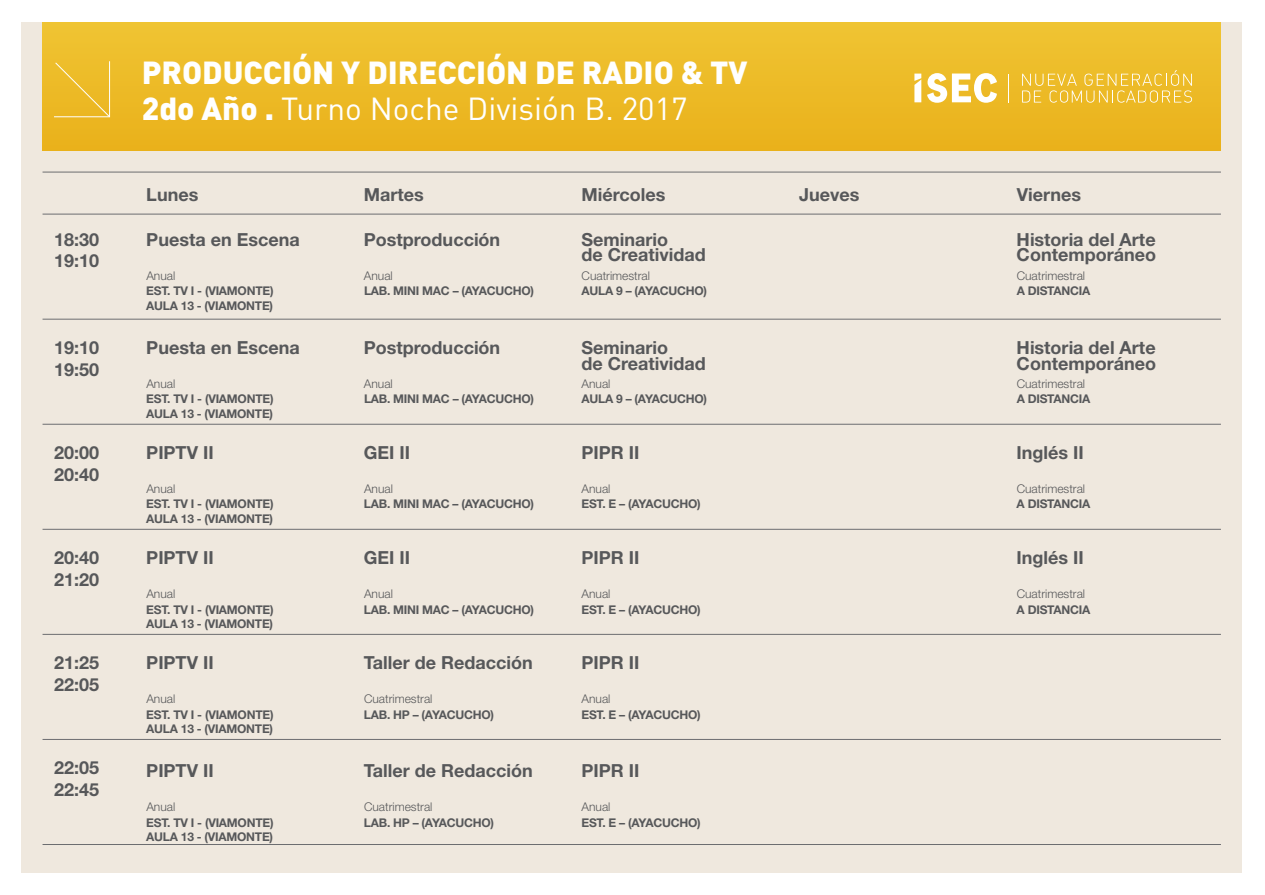
<style>
.page{position:relative;width:1265px;height:895px;background:#fff}
.page>*{position:absolute;margin:0;border:0;box-sizing:border-box;transform-origin:0 0}
.t1{font:900 31.5px/36px "DIN Pro";color:#fff}
.t2{font:700 18px/21.6px "Helvetica Neue LT Std";color:#57585a}
.t3{font:700 12px/14.4px "Helvetica Neue LT Std";letter-spacing:-.02em;color:#57585a}
.t4{font:300 12px "Helvetica Neue LT Std";color:#57585a}
.s1{font-weight:400}
</style>
<div class="page">
<div style="left:21px;top:22px;width:1221px;height:850px;background:#efe8de"></div>
<div style="left:43px;top:22px;width:1177px;height:129px;background:#ecba27"></div>
<svg style="left:1022px;top:70px;width:169px;height:33px"></svg>
<svg style="left:927px;top:73px;width:70px;height:30px"></svg>
<svg style="left:914px;top:74px;width:7px;height:28px"></svg>
<hr style="left:43px;top:172px;width:1177px;height:1px;background:#6c6d70">
<hr style="left:43px;top:214px;width:1177px;height:1px;background:#6c6d70">
<hr style="left:43px;top:319px;width:1177px;height:1px;background:#6c6d70">
<hr style="left:43px;top:424px;width:1177px;height:1px;background:#6c6d70">
<hr style="left:43px;top:529px;width:1177px;height:1px;background:#6c6d70">
<hr style="left:43px;top:634px;width:1177px;height:1px;background:#6c6d70">
<hr style="left:43px;top:739px;width:1177px;height:1px;background:#6c6d70">
<hr style="left:43px;top:844px;width:1177px;height:1px;background:#6c6d70">
<svg style="left:54px;top:61px;width:57px;height:57px"></svg>
<h1 class="t1" style="left:142px;top:53px;width:607px">PRODUCCIÓN Y DIRECCIÓN DE RADIO &amp; TV<br>2do Año . <span class="s1">Turno Noche División B. 2017</span></h1>
<h2 class="t2" style="left:146px;top:183px;width:54px">Lunes</h2>
<h2 class="t2" style="left:364px;top:183px;width:61px">Martes</h2>
<h2 class="t2" style="left:581px;top:183px;width:85px">Miércoles</h2>
<h2 class="t2" style="left:799px;top:183px;width:62px">Jueves</h2>
<h2 class="t2" style="left:1016px;top:183px;width:66px">Viernes</h2>
<h2 class="t2" style="left:54px;top:228px;width:47px">18:30<br>19:10</h2>
<h2 class="t2" style="left:54px;top:336px;width:47px">19:10<br>19:50</h2>
<h2 class="t2" style="left:54px;top:441px;width:47px">20:00<br>20:40</h2>
<h2 class="t2" style="left:54px;top:546px;width:47px">20:40<br>21:20</h2>
<h2 class="t2" style="left:54px;top:651px;width:47px">21:25<br>22:05</h2>
<h2 class="t2" style="left:54px;top:756px;width:47px">22:05<br>22:45</h2>
<h2 class="t2" style="left:146px;top:228px;width:155px">Puesta en Escena</h2>
<p class="t4" style="left:146px;top:268px;width:30px">Anual</p>
<p class="t3" style="left:146px;top:283px;width:129px">EST. TV I - (VIAMONTE)<br>AULA 13 - (VIAMONTE)</p>
<h2 class="t2" style="left:146px;top:336px;width:155px">Puesta en Escena</h2>
<p class="t4" style="left:146px;top:376px;width:30px">Anual</p>
<p class="t3" style="left:146px;top:391px;width:129px">EST. TV I - (VIAMONTE)<br>AULA 13 - (VIAMONTE)</p>
<h2 class="t2" style="left:146px;top:441px;width:69px">PIPTV II</h2>
<p class="t4" style="left:146px;top:481px;width:30px">Anual</p>
<p class="t3" style="left:146px;top:496px;width:129px">EST. TV I - (VIAMONTE)<br>AULA 13 - (VIAMONTE)</p>
<h2 class="t2" style="left:146px;top:546px;width:69px">PIPTV II</h2>
<p class="t4" style="left:146px;top:586px;width:30px">Anual</p>
<p class="t3" style="left:146px;top:601px;width:129px">EST. TV I - (VIAMONTE)<br>AULA 13 - (VIAMONTE)</p>
<h2 class="t2" style="left:146px;top:651px;width:69px">PIPTV II</h2>
<p class="t4" style="left:146px;top:691px;width:30px">Anual</p>
<p class="t3" style="left:146px;top:706px;width:129px">EST. TV I - (VIAMONTE)<br>AULA 13 - (VIAMONTE)</p>
<h2 class="t2" style="left:146px;top:759px;width:69px">PIPTV II</h2>
<p class="t4" style="left:146px;top:799px;width:30px">Anual</p>
<p class="t3" style="left:146px;top:814px;width:129px">EST. TV I - (VIAMONTE)<br>AULA 13 - (VIAMONTE)</p>
<h2 class="t2" style="left:364px;top:228px;width:138px">Postproducción</h2>
<p class="t4" style="left:364px;top:268px;width:30px">Anual</p>
<p class="t3" style="left:364px;top:283px;width:171px">LAB. MINI MAC – (AYACUCHO)</p>
<h2 class="t2" style="left:364px;top:336px;width:138px">Postproducción</h2>
<p class="t4" style="left:364px;top:376px;width:30px">Anual</p>
<p class="t3" style="left:364px;top:391px;width:171px">LAB. MINI MAC – (AYACUCHO)</p>
<h2 class="t2" style="left:364px;top:441px;width:48px">GEI II</h2>
<p class="t4" style="left:364px;top:481px;width:30px">Anual</p>
<p class="t3" style="left:364px;top:496px;width:171px">LAB. MINI MAC – (AYACUCHO)</p>
<h2 class="t2" style="left:364px;top:546px;width:48px">GEI II</h2>
<p class="t4" style="left:364px;top:586px;width:30px">Anual</p>
<p class="t3" style="left:364px;top:601px;width:171px">LAB. MINI MAC – (AYACUCHO)</p>
<h2 class="t2" style="left:364px;top:651px;width:170px">Taller de Redacción</h2>
<p class="t4" style="left:364px;top:691px;width:70px">Cuatrimestral</p>
<p class="t3" style="left:364px;top:706px;width:132px">LAB. HP – (AYACUCHO)</p>
<h2 class="t2" style="left:364px;top:759px;width:170px">Taller de Redacción</h2>
<p class="t4" style="left:364px;top:799px;width:70px">Cuatrimestral</p>
<p class="t3" style="left:364px;top:814px;width:132px">LAB. HP – (AYACUCHO)</p>
<h2 class="t2" style="left:581px;top:231px;width:126px;line-height:15.6px">Seminario<br>de Creatividad</h2>
<p class="t4" style="left:581px;top:268px;width:70px">Cuatrimestral</p>
<p class="t3" style="left:581px;top:283px;width:127px">AULA 9 – (AYACUCHO)</p>
<h2 class="t2" style="left:581px;top:339px;width:126px;line-height:15.6px">Seminario<br>de Creatividad</h2>
<p class="t4" style="left:581px;top:376px;width:30px">Anual</p>
<p class="t3" style="left:581px;top:391px;width:127px">AULA 9 – (AYACUCHO)</p>
<h2 class="t2" style="left:581px;top:441px;width:59px">PIPR II</h2>
<p class="t4" style="left:581px;top:481px;width:30px">Anual</p>
<p class="t3" style="left:581px;top:496px;width:121px">EST. E – (AYACUCHO)</p>
<h2 class="t2" style="left:581px;top:546px;width:59px">PIPR II</h2>
<p class="t4" style="left:581px;top:586px;width:30px">Anual</p>
<p class="t3" style="left:581px;top:601px;width:121px">EST. E – (AYACUCHO)</p>
<h2 class="t2" style="left:581px;top:651px;width:59px">PIPR II</h2>
<p class="t4" style="left:581px;top:691px;width:30px">Anual</p>
<p class="t3" style="left:581px;top:706px;width:121px">EST. E – (AYACUCHO)</p>
<h2 class="t2" style="left:581px;top:759px;width:59px">PIPR II</h2>
<p class="t4" style="left:581px;top:799px;width:30px">Anual</p>
<p class="t3" style="left:581px;top:814px;width:121px">EST. E – (AYACUCHO)</p>
<h2 class="t2" style="left:1016px;top:231px;width:141px;line-height:15.6px">Historia del Arte<br>Contemporáneo</h2>
<p class="t4" style="left:1016px;top:268px;width:70px">Cuatrimestral</p>
<p class="t3" style="left:1016px;top:283px;width:75px">A DISTANCIA</p>
<h2 class="t2" style="left:1016px;top:339px;width:141px;line-height:15.6px">Historia del Arte<br>Contemporáneo</h2>
<p class="t4" style="left:1016px;top:376px;width:70px">Cuatrimestral</p>
<p class="t3" style="left:1016px;top:391px;width:75px">A DISTANCIA</p>
<h2 class="t2" style="left:1016px;top:441px;width:69px">Inglés II</h2>
<p class="t4" style="left:1016px;top:481px;width:70px">Cuatrimestral</p>
<p class="t3" style="left:1016px;top:496px;width:75px">A DISTANCIA</p>
<h2 class="t2" style="left:1016px;top:546px;width:69px">Inglés II</h2>
<p class="t4" style="left:1016px;top:586px;width:70px">Cuatrimestral</p>
<p class="t3" style="left:1016px;top:601px;width:75px">A DISTANCIA</p>
</div>
